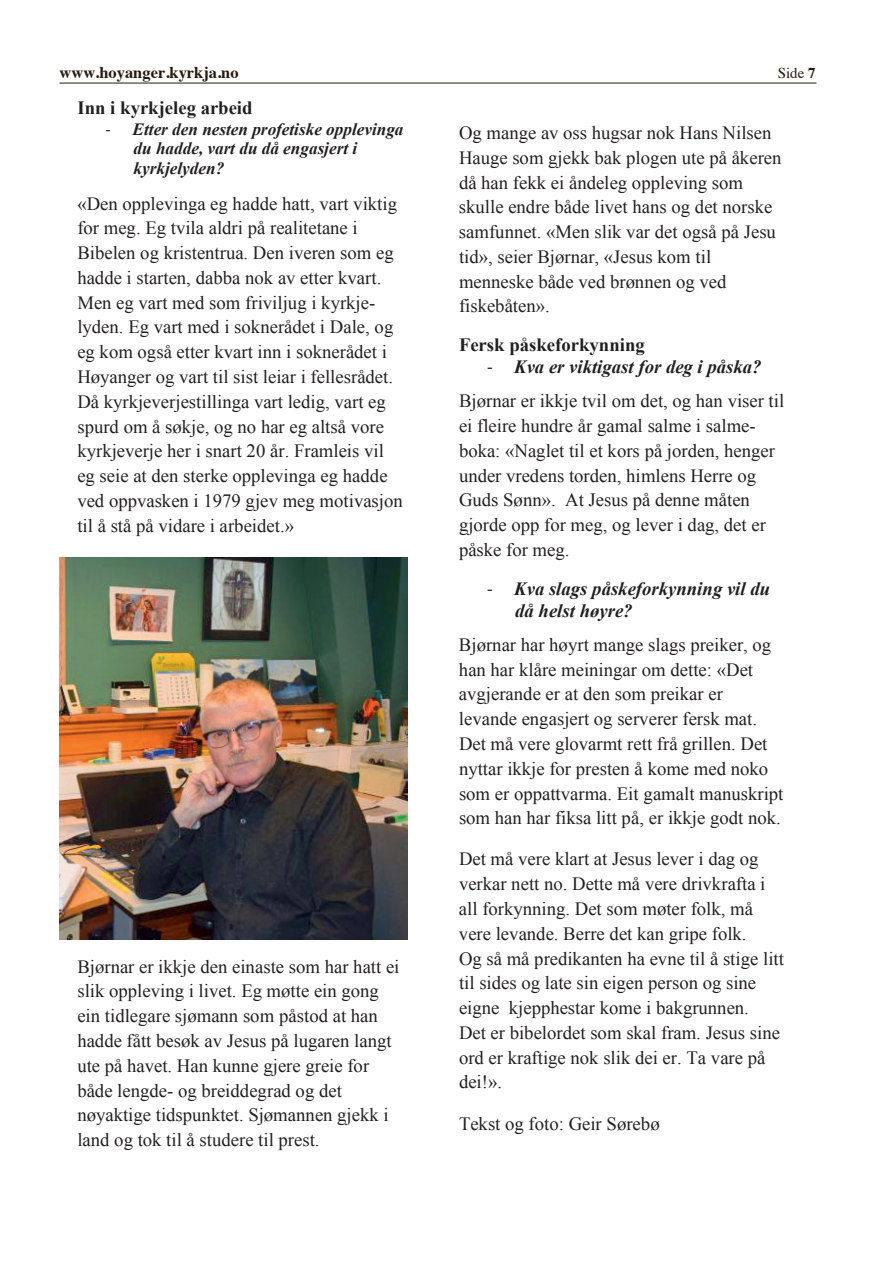
<style>
.page{position:relative;width:893px;height:1263px;background:#fff}
.page>*{position:absolute;margin:0;border:0;box-sizing:border-box;transform-origin:0 0}
.t1{font:18.75px/24.8px "Times New Roman";color:#231f20}
.t2{font:italic 700 18.75px/21.6px "Times New Roman";color:#231f20}
.t3{font:700 18.75px "Times New Roman";color:#231f20}
.t4{font:italic 700 17.25px/19.8px "Times New Roman";color:#231f20}
.t5{font:700 16.5px "Times";color:#26190e}
.s1{font-family:"Calibri";font-weight:400;font-style:normal}
.s2{font-family:"Calibri"}
.s3{font-weight:700;font-style:italic}
</style>
<div class="page">
<hr style="left:60px;top:83px;width:756px;height:1px;background:#26190e">
<img style="left:60px;top:557px;width:347px;height:383px">
<p class="t5" style="left:60px;top:57px;width:181px">www.hoyanger.kyrkja.no</p>
<p class="t3" style="left:77px;top:95px;width:177px">Inn i kyrkjeleg arbeid</p>
<p class="t4" style="left:134px;top:118px;width:271px;text-indent:-28px"><span class="s1">-</span> Etter den nesten profetiske opplevinga du hadde, vart du då engasjert i kyrkjelyden?</p>
<p class="t1" style="left:77px;top:191px;width:327px">«Den opplevinga eg hadde hatt, vart viktig for meg. Eg tvila aldri på realitetane i Bibelen og kristentrua. Den iveren som eg hadde i starten, dabba nok av etter kvart.<br>Men eg vart med som friviljug i kyrkje&shy;lyden. Eg vart med i soknerådet i Dale, og eg kom også etter kvart inn i soknerådet i Høyanger og vart til sist leiar i fellesrådet.<br>Då kyrkjeverjestillinga vart ledig, vart eg spurd om å søkje, og no har eg altså vore kyrkjeverje her i snart 20 år. Framleis vil eg seie at den sterke opplevinga eg hadde ved oppvasken i 1979 gjev meg motivasjon til å stå på vidare i arbeidet.»</p>
<p class="t1" style="left:77px;top:954px;width:324px">Bjørnar er ikkje den einaste som har hatt ei slik oppleving i livet. Eg møtte ein gong ein tidlegare sjømann som påstod at han hadde fått besøk av Jesus på lugaren langt ute på havet. Han kunne gjere greie for både lengde- og breiddegrad og det nøyaktige tidspunktet. Sjømannen gjekk i land og tok til å studere til prest.</p>
<p class="t1" style="left:459px;top:120px;width:324px">Og mange av oss hugsar nok Hans Nilsen Hauge som gjekk bak plogen ute på åkeren då han fekk ei åndeleg oppleving som skulle endre både livet hans og det norske samfunnet. «Men slik var det også på Jesu tid», seier Bjørnar, «Jesus kom til menneske både ved brønnen og ved fiskebåten».</p>
<p class="t3" style="left:459px;top:332px;width:187px">Fersk påskeforkynning</p>
<p class="t1" style="left:459px;top:350px;width:327px;line-height:33.9px;text-align:center"><span class="s2">-</span> <span class="s3">Kva er viktigast for deg i påska?<br></span>Bjørnar er ikkje tvil om det, og han viser til</p>
<p class="t1" style="left:459px;top:413px;width:317px">ei fleire hundre år gamal salme i salme&shy;boka: «Naglet til et kors på jorden, henger under vredens torden, himlens Herre og Guds Sønn». At Jesus på denne måten gjorde opp for meg, og lever i dag, det er påske for meg.</p>
<p class="t2" style="left:515px;top:578px;width:257px;text-indent:-28px"><span class="s1">-</span> Kva slags påskeforkynning vil du då helst høyre?</p>
<p class="t1" style="left:459px;top:632px;width:326px">Bjørnar har høyrt mange slags preiker, og han har klåre meiningar om dette: «Det avgjerande er at den som preikar er levande engasjert og serverer fersk mat.<br>Det må vere glovarmt rett frå grillen. Det nyttar ikkje for presten å kome med noko som er oppattvarma. Eit gamalt manuskript som han har fiksa litt på, er ikkje godt nok.</p>
<p class="t1" style="left:459px;top:846px;width:327px">Det må vere klart at Jesus lever i dag og verkar nett no. Dette må vere drivkrafta i all forkynning. Det som møter folk, må vere levande. Berre det kan gripe folk.<br>Og så må predikanten ha evne til å stige litt til sides og late sin eigen person og sine eigne kjepphestar kome i bakgrunnen.<br>Det er bibelordet som skal fram. Jesus sine ord er kraftige nok slik dei er. Ta vare på dei!».</p>
<p class="t1" style="left:459px;top:1111px;width:202px">Tekst og foto: Geir Sørebø</p>
</div>
